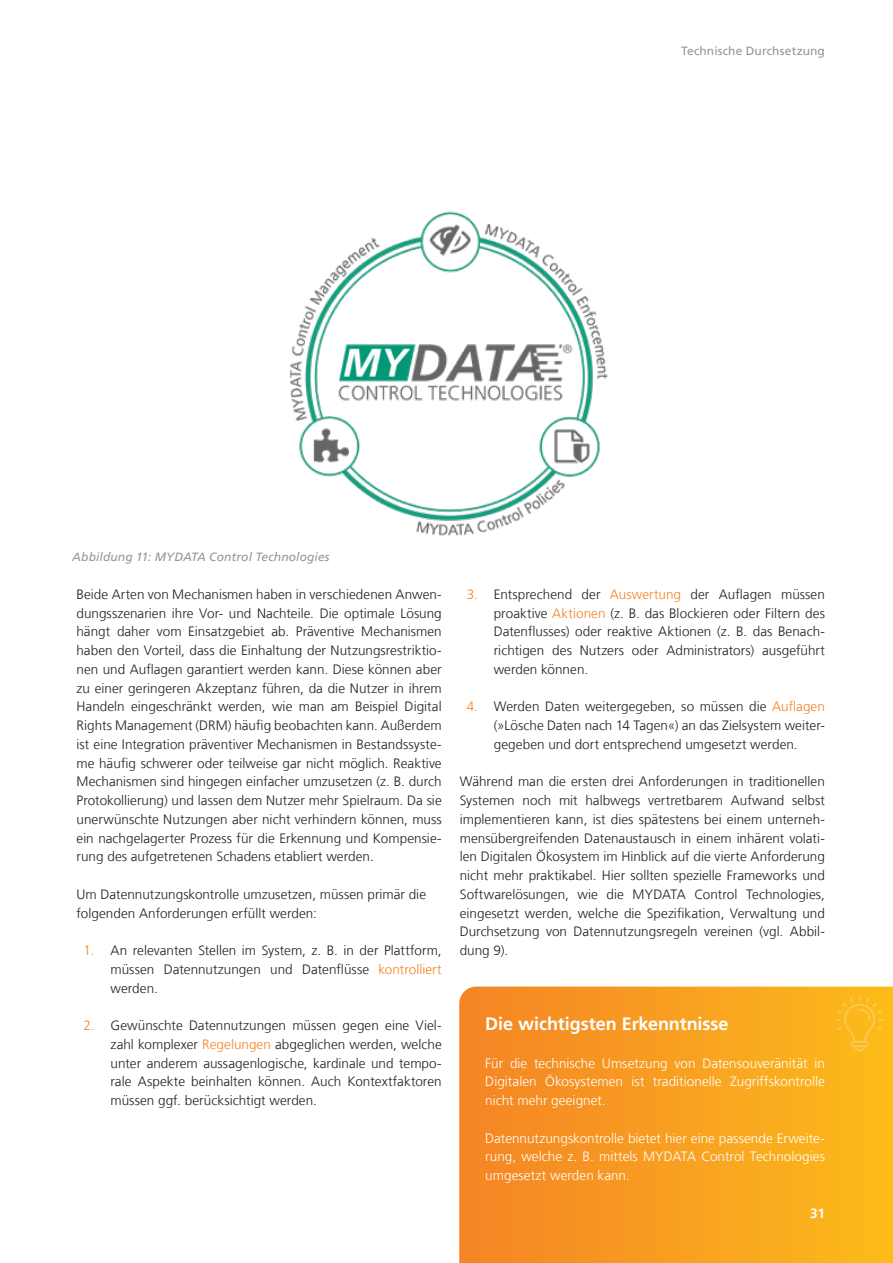
<style>
.page{position:relative;width:893px;height:1263px;background:#fff}
.page>*{position:absolute;margin:0;border:0;box-sizing:border-box;transform-origin:0 0}
.Master_Absatzformat{font:700 18px "Frutiger LT Com";letter-spacing:-.005em;color:#fff}
.Fliesstext_9_12_5_schwarz{font:300 13.5px/18.8px "Frutiger LT Com";letter-spacing:.005em;color:#231f20;text-align:justify}
.Master_Absatzformat-2{font:300 13.5px/18.8px "Frutiger LT Com";letter-spacing:.005em;color:#fff;text-align:justify}
.Master_Absatzformat-3{font:300 13.5px/18.8px "Frutiger LT Com";color:#231f20}
.Pagina{font:700 13.5px "Frutiger LT Com";color:#fff}
.Bildtext_Marginal_8_12_5_grey{font:italic 12px "Frutiger LT Com";letter-spacing:.01em;color:#939598}
.Absatzformat_3{font:12px "Frutiger LT Com";letter-spacing:.01em;color:#939598}
.s1{color:#f58220}
</style>
<div class="page">
<svg style="left:459px;top:986px;width:434px;height:277px;background:#f89f21"></svg>
<svg style="left:836px;top:996px;width:47px;height:55px;background:#fbba22"></svg>
<img style="left:290px;top:211px;width:318px;height:325px">
<p class="Absatzformat_3" style="left:681px;top:44px;width:145px">Technische Durchsetzung</p>
<p class="Bildtext_Marginal_8_12_5_grey" style="left:72px;top:550px;width:259px">Abbildung 11: MYDATA Control Technologies</p>
<p class="Fliesstext_9_12_5_schwarz" style="left:77px;top:585px;width:367px">Beide Arten von Mechanismen haben in verschiedenen Anwen&shy;dungsszenarien ihre Vor- und Nachteile. Die optimale Lösung hängt daher vom Einsatzgebiet ab. Präventive Mechanismen haben den Vorteil, dass die Einhaltung der Nutzungsrestriktio&shy;nen und Auflagen garantiert werden kann. Diese können aber zu einer geringeren Akzeptanz führen, da die Nutzer in ihrem Handeln eingeschränkt werden, wie man am Beispiel Digital Rights Management (DRM) häufig beobachten kann. Außerdem ist eine Integration präventiver Mechanismen in Bestandssyste&shy;me häufig schwerer oder teilweise gar nicht möglich. Reaktive Mechanismen sind hingegen einfacher umzusetzen (z. B. durch Protokollierung) und lassen dem Nutzer mehr Spielraum. Da sie unerwünschte Nutzungen aber nicht verhindern können, muss ein nachgelagerter Prozess für die Erkennung und Kompensie&shy;rung des aufgetretenen Schadens etabliert werden.</p>
<p class="Master_Absatzformat-3" style="left:77px;top:885px;width:351px">Um Datennutzungskontrolle umzusetzen, müssen primär die folgenden Anforderungen erfüllt werden:</p>
<p class="Fliesstext_9_12_5_schwarz" style="left:111px;top:941px;width:333px;text-indent:-27px"><span class="s1">1.</span> An relevanten Stellen im System, z. B. in der Plattform, müssen Datennutzungen und Datenflüsse <span class="s1">kontrolliert </span>werden.</p>
<p class="Fliesstext_9_12_5_schwarz" style="left:111px;top:1016px;width:333px;text-indent:-27px"><span class="s1">2.</span> Gewünschte Datennutzungen müssen gegen eine Viel&shy;zahl komplexer <span class="s1">Regelungen</span> abgeglichen werden, welche unter anderem aussagenlogische, kardinale und tempo&shy;rale Aspekte beinhalten können. Auch Kontextfaktoren müssen ggf. berücksichtigt werden.</p>
<p class="Fliesstext_9_12_5_schwarz" style="left:494px;top:585px;width:333px;text-indent:-27px"><span class="s1">3.</span> Entsprechend der <span class="s1">Auswertung</span> der Auflagen müssen proaktive <span class="s1">Aktionen</span> (z. B. das Blockieren oder Filtern des Datenflusses) oder reaktive Aktionen (z. B. das Benach&shy;richtigen des Nutzers oder Administrators) ausgeführt werden können.</p>
<p class="Fliesstext_9_12_5_schwarz" style="left:494px;top:697px;width:333px;text-indent:-27px"><span class="s1">4.</span> Werden Daten weitergegeben, so müssen die <span class="s1">Auflagen </span>(»Lösche Daten nach 14 Tagen«) an das Zielsystem weiter&shy;gegeben und dort entsprechend umgesetzt werden.</p>
<p class="Fliesstext_9_12_5_schwarz" style="left:460px;top:772px;width:367px">Während man die ersten drei Anforderungen in traditionellen Systemen noch mit halbwegs vertretbarem Aufwand selbst implementieren kann, ist dies spätestens bei einem unterneh&shy;mensübergreifenden Datenaustausch in einem inhärent volati&shy;len Digitalen Ökosystem im Hinblick auf die vierte Anforderung nicht mehr praktikabel. Hier sollten spezielle Frameworks und Softwarelösungen, wie die MYDATA Control Technologies, eingesetzt werden, welche die Spezifikation, Verwaltung und Durchsetzung von Datennutzungsregeln vereinen (vgl. Abbil&shy;dung 9).</p>
<p class="Master_Absatzformat" style="left:485px;top:1013px;width:245px">Die wichtigsten Erkenntnisse</p>
<p class="Master_Absatzformat-2" style="left:485px;top:1054px;width:341px">Für die technische Umsetzung von Datensouveränität in Digitalen Ökosystemen ist traditionelle Zugriffskontrolle nicht mehr geeignet.</p>
<p class="Master_Absatzformat-2" style="left:485px;top:1129px;width:341px">Datennutzungskontrolle bietet hier eine passende Erweite&shy;rung, welche z. B. mittels MYDATA Control Technologies umgesetzt werden kann.</p>
<p class="Pagina" style="left:810px;top:1205px;width:16px">31</p>
</div>
